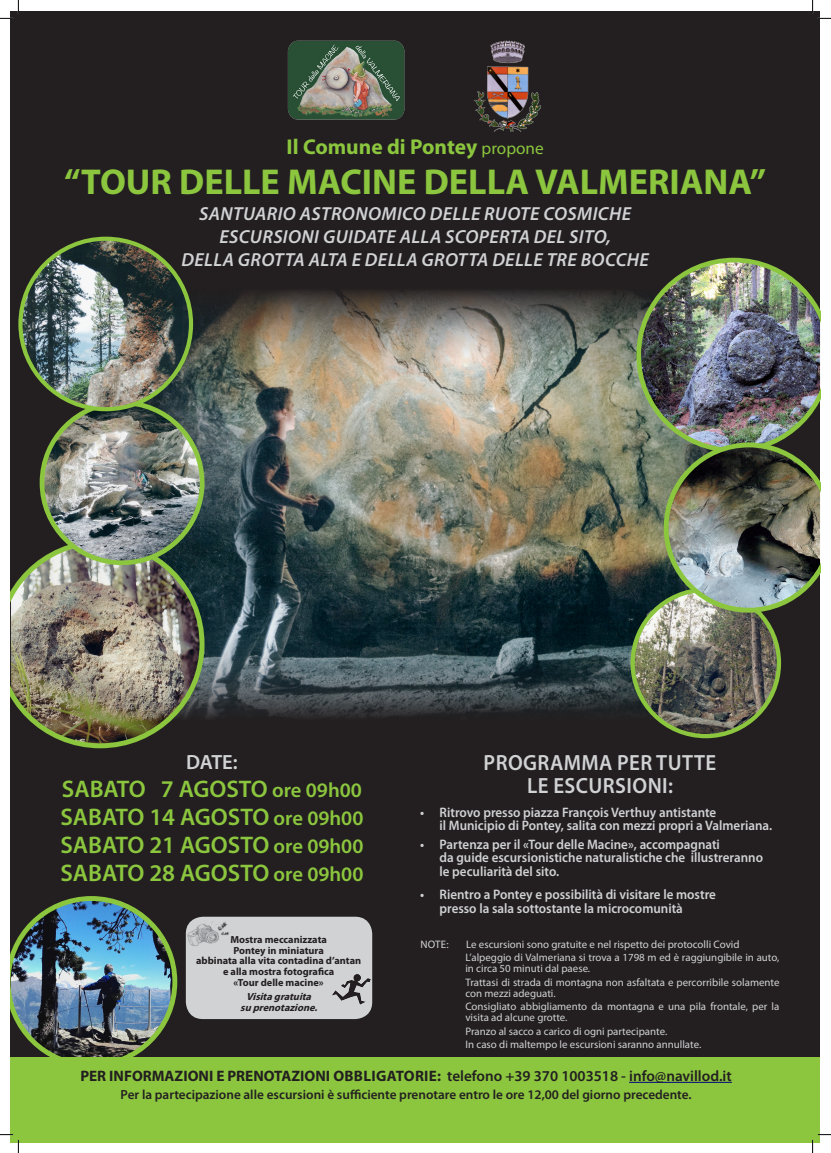
<style>
.page{position:relative;width:831px;height:1153px;background:#fff}
.page>*{position:absolute;margin:0;border:0;box-sizing:border-box;transform-origin:0 0}
.Sottotitolo{font:700 36.14px "Myriad Pro";color:#8bc63e}
.Corpo_testo{font:600 24.06px "Myriad Pro";color:#8bc63e}
.Corpo_testo-2{font:600 22.05px "Myriad Pro";letter-spacing:.02em;color:#d1d2d4;scale:.95 1}
.Sottotitolo-2{font:700 21.53px "Myriad Pro";color:#8bc63e}
.Corpo_testo-3{font:600 20.65px "Myriad Pro";color:#d1d2d4}
.Sottotitolo-3{font:italic 600 18.9px "Myriad Pro";letter-spacing:.02em;color:#d1d2d4}
.Corpo_testo-4{font:700 15.14px "Myriad Pro";color:#231f20}
.Corpo_testo-5{font:600 13.74px "Myriad Pro";color:#d1d2d4;scale:.95 1}
.Corpo_testo-6{font:600 13.21px "Myriad Pro";color:#231f20}
.Corpo_testo-7{font:10.85px/10.8px "Myriad Pro";color:#d1d2d4}
.Corpo_testo-8{font:700 10.33px "Myriad Pro";color:#231f20}
.Corpo_testo-9{font:italic 700 10.33px "Myriad Pro";color:#231f20}
.s1{font-weight:400;font-size:17.15px}
.s2{font-size:20.65px}
.s3{font-weight:600}
</style>
<div class="page">
<div style="left:11px;top:11px;width:809px;height:1108px;background:#231f20"></div>
<img style="left:141px;top:288px;width:518px;height:432px">
<img style="left:287px;top:40px;width:118px;height:80px">
<img style="left:11px;top:540px;width:193px;height:208px">
<img style="left:632px;top:590px;width:146px;height:146px;border-radius:73px">
<div style="left:630px;top:588px;width:151px;height:150px;border:4px solid #8bc63e;border-radius:50%"></div>
<img style="left:42px;top:403px;width:160px;height:160px;border-radius:80px">
<div style="left:40px;top:400px;width:164px;height:165px;border:5px solid #8bc63e;border-radius:50%"></div>
<img style="left:636px;top:258px;width:184px;height:355px">
<img style="left:11px;top:896px;width:166px;height:161px">
<img style="left:20px;top:239px;width:171px;height:170px;border-radius:85px">
<div style="left:18px;top:237px;width:175px;height:174px;border:4px solid #8bc63e;border-radius:50%"></div>
<img style="left:473px;top:40px;width:68px;height:92px">
<div style="left:11px;top:1057px;width:809px;height:85px;background:#8bc63e"></div>
<hr style="left:629px;top:1082px;width:102px;height:1px;background:#000080">
<div style="left:186px;top:917px;width:186px;height:102px;background:#d1d2d4;border-radius:17px"></div>
<img style="left:185px;top:916px;width:50px;height:39px">
<img style="left:332px;top:974px;width:40px;height:34px">
<svg style="left:0;top:0;width:19px;height:19px"></svg>
<svg style="left:0;top:1134px;width:19px;height:19px"></svg>
<svg style="left:812px;top:0;width:18px;height:19px"></svg>
<svg style="left:812px;top:1134px;width:18px;height:19px"></svg>
<p class="Sottotitolo-2" style="left:286px;top:133px;width:259px">Il Comune di Pontey <span class="s1">propone</span></p>
<p class="Sottotitolo" style="left:64px;top:158px;width:703px">“TOUR DELLE MACINE DELLA VALMERIANA”</p>
<p class="Sottotitolo-3" style="left:199px;top:202px;width:433px">SANTUARIO ASTRONOMICO DELLE RUOTE COSMICHE</p>
<p class="Sottotitolo-3" style="left:219px;top:225px;width:393px">ESCURSIONI GUIDATE ALLA SCOPERTA DEL SITO,</p>
<p class="Sottotitolo-3" style="left:181px;top:247px;width:469px">DELLA GROTTA ALTA E DELLA GROTTA DELLE TRE BOCCHE</p>
<p class="Corpo_testo-3" style="left:186px;top:749px;width:53px">DATE:</p>
<p class="Corpo_testo" style="left:62px;top:774px;width:301px">SABATO 7 AGOSTO <span class="s2">ore 09h00</span></p>
<p class="Corpo_testo" style="left:60px;top:802px;width:304px">SABATO 14 AGOSTO <span class="s2">ore 09h00</span></p>
<p class="Corpo_testo" style="left:60px;top:830px;width:304px">SABATO 21 AGOSTO <span class="s2">ore 09h00</span></p>
<p class="Corpo_testo" style="left:60px;top:858px;width:304px">SABATO 28 AGOSTO <span class="s2">ore 09h00</span></p>
<p class="Corpo_testo-8" style="left:230px;top:933px;width:98px">Mostra meccanizzata</p>
<p class="Corpo_testo-8" style="left:233px;top:943px;width:92px">Pontey in miniatura</p>
<p class="Corpo_testo-8" style="left:196px;top:954px;width:167px">abbinata alla vita contadina d’antan</p>
<p class="Corpo_testo-8" style="left:223px;top:965px;width:113px">e alla mostra fotografica</p>
<p class="Corpo_testo-8" style="left:233px;top:975px;width:92px">«Tour delle macine»</p>
<p class="Corpo_testo-9" style="left:246px;top:990px;width:70px">Visitagratuita</p>
<p class="Corpo_testo-9" style="left:240px;top:1001px;width:82px">suprenotazione.</p>
<p class="Corpo_testo-2" style="left:483px;top:749px;width:246px">PROGRAMMA PER TUTTE</p>
<p class="Corpo_testo-2" style="left:527px;top:772px;width:155px">LE ESCURSIONI:</p>
<p class="Corpo_testo-5" style="left:420px;top:803px;width:313px">• Ritrovo presso piazza François Verthuy antistante</p>
<p class="Corpo_testo-5" style="left:439px;top:817px;width:352px">il Municipio di Pontey, salita con mezzi propri a Valmeriana.</p>
<p class="Corpo_testo-5" style="left:420px;top:835px;width:317px">• Partenza per il «Tour delle Macine», accompagnati</p>
<p class="Corpo_testo-5" style="left:439px;top:849px;width:342px">da guide escursionistiche naturalistiche che illustreranno</p>
<p class="Corpo_testo-5" style="left:439px;top:863px;width:127px">le peculiarità del sito.</p>
<p class="Corpo_testo-5" style="left:420px;top:886px;width:313px">• Rientro a Pontey e possibilità di visitare le mostre</p>
<p class="Corpo_testo-5" style="left:439px;top:899px;width:258px">presso la sala sottostante la microcomunità</p>
<p class="Corpo_testo-7" style="left:420px;top:939px;width:30px">NOTE:</p>
<p class="Corpo_testo-7" style="left:466px;top:939px;width:275px">Le escursioni sono gratuite e nel rispetto dei protocolli Covid</p>
<p class="Corpo_testo-7" style="left:465px;top:952px;width:315px">L’alpeggio di Valmeriana si trova a 1798 m ed è raggiungibile in auto, in circa 50 minuti dal paese.</p>
<p class="Corpo_testo-7" style="left:465px;top:977px;width:315px">Trattasi di strada di montagna non asfaltata e percorribile solamente con mezzi adeguati.</p>
<p class="Corpo_testo-7" style="left:465px;top:1001px;width:315px">Consigliato abbigliamento da montagna e una pila frontale, per la visita ad alcune grotte.</p>
<p class="Corpo_testo-7" style="left:465px;top:1026px;width:203px">Pranzo al sacco a carico di ogni partecipante.</p>
<p class="Corpo_testo-7" style="left:465px;top:1039px;width:237px">In caso di maltempo le escursioni saranno annullate.</p>
<p class="Corpo_testo-4" style="left:80px;top:1066px;width:653px">PER INFORMAZIONI E PRENOTAZIONI OBBLIGATORIE: <span class="s3">telefono +39 370 1003518 - info@navillod.it</span></p>
<p class="Corpo_testo-6" style="left:121px;top:1086px;width:572px">Per la partecipazione alle escursioni è sufficiente prenotare entro le ore 12,00 del giorno precedente.</p>
</div>
